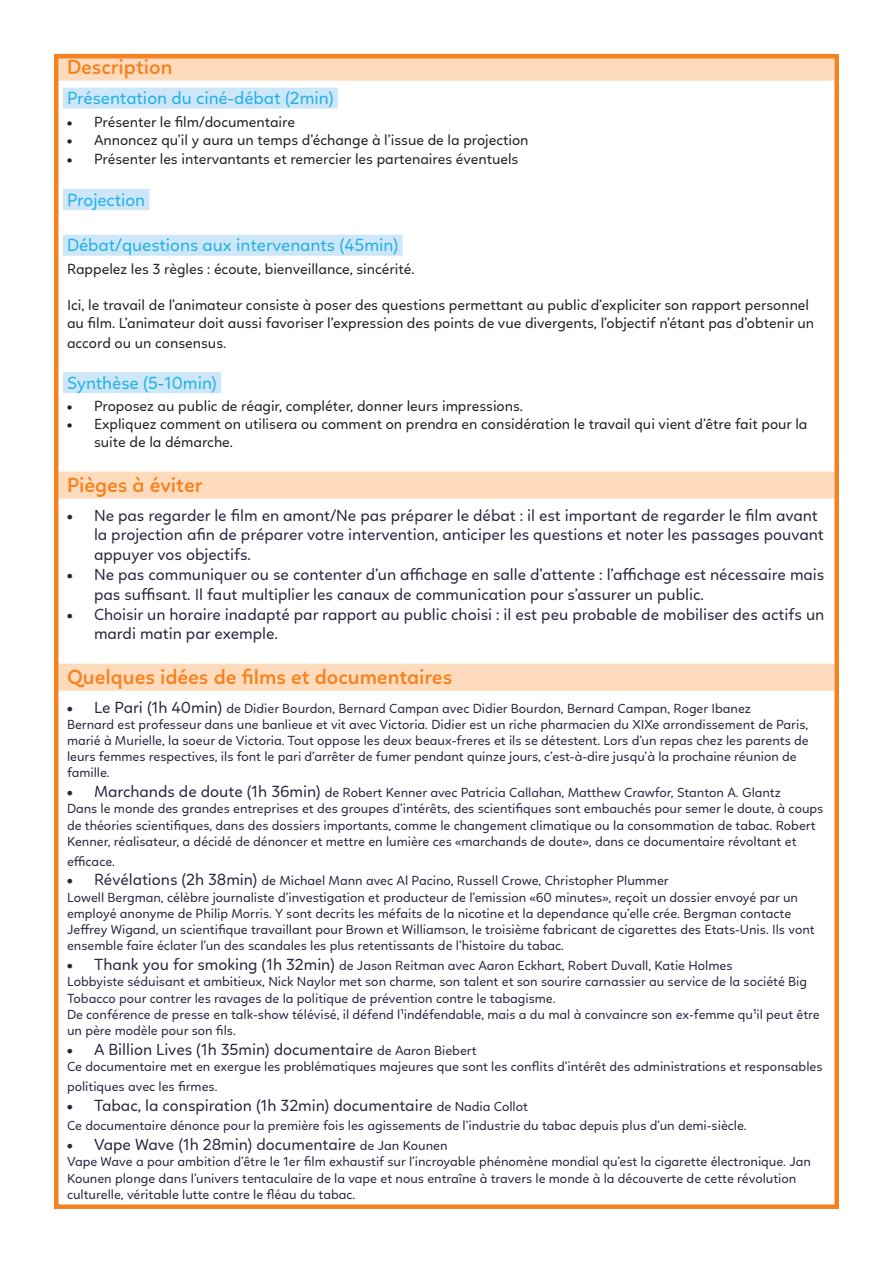
<style>
.page{position:relative;width:893px;height:1263px;background:#fff}
.page>*{position:absolute;margin:0;border:0;box-sizing:border-box;transform-origin:0 0}
.t1{font:600 21px "Linotte";color:#f58220}
.t2{font:18px "Linotte";color:#1fb0e6}
.t3{font:16.5px/19.8px "Linotte";color:#262741}
.t4{font:15px/18px "Linotte";color:#231f20}
.t5{font:13.5px/16.2px "Linotte";color:#262741}
.s1{font-size:16.5px}
.s2{font-size:13.5px}
</style>
<div class="page">
<div style="left:58px;top:54px;width:776px;height:27px;background:#fddbbc"></div>
<div style="left:63px;top:88px;width:275px;height:21px;background:#cde7f8"></div>
<div style="left:63px;top:189px;width:86px;height:21px;background:#cde7f8"></div>
<div style="left:63px;top:235px;width:340px;height:21px;background:#cde7f8"></div>
<div style="left:63px;top:372px;width:158px;height:21px;background:#cde7f8"></div>
<div style="left:58px;top:472px;width:776px;height:27px;background:#fddbbc"></div>
<div style="left:58px;top:664px;width:776px;height:27px;background:#fddbbc"></div>
<div style="left:54px;top:54px;width:785px;height:1155px;border:4px solid #f58220"></div>
<h1 class="t1" style="left:67px;top:55px;width:107px">Description</h1>
<h2 class="t2" style="left:67px;top:88px;width:268px">Présentation du ciné-débat (2min)</h2>
<p class="t4" style="left:67px;top:112px;width:230px">• Présenter le film/documentaire</p>
<p class="t4" style="left:67px;top:130px;width:463px">• Annoncez qu’il y aura un temps d’échange à l’issue de la projection</p>
<p class="t4" style="left:67px;top:150px;width:453px">• Présenter les intervantants et remercier les partenaires éventuels</p>
<h2 class="t2" style="left:67px;top:189px;width:80px">Projection</h2>
<h2 class="t2" style="left:67px;top:235px;width:333px">Débat/questions aux intervenants (45min)</h2>
<p class="t4" style="left:67px;top:260px;width:349px">Rappelez les 3 règles : écoute, bienveillance, sincérité.</p>
<p class="t4" style="left:67px;top:296px;width:749px">Ici, le travail de l’animateur consiste à poser des questions permettant au public d’expliciter son rapport personnel au film. L’animateur doit aussi favoriser l’expression des points de vue divergents, l’objectif n’étant pas d’obtenir un</p>
<p class="t4" style="left:67px;top:333px;width:161px">accord ou un consensus.</p>
<h2 class="t2" style="left:67px;top:372px;width:151px">Synthèse (5-10min)</h2>
<p class="t4" style="left:67px;top:397px;width:457px">• Proposez au public de réagir, compléter, donner leurs impressions.</p>
<p class="t4" style="left:94px;top:415px;width:715px;text-indent:-27px">• Expliquez comment on utilisera ou comment on prendra en considération le travail qui vient d’être fait pour la suite de la démarche.</p>
<h1 class="t1" style="left:67px;top:473px;width:137px">Pièges à éviter</h1>
<p class="t3" style="left:94px;top:505px;width:731px;text-indent:-27px">• Ne pas regarder le film en amont/Ne pas préparer le débat : il est important de regarder le film avant la projection afin de préparer votre intervention, anticiper les questions et noter les passages pouvant appuyer vos objectifs.</p>
<p class="t3" style="left:94px;top:564px;width:732px;text-indent:-27px">• Ne pas communiquer ou se contenter d’un affichage en salle d’attente : l’affichage est nécessaire mais pas suffisant. Il faut multiplier les canaux de communication pour s’assurer un public.</p>
<p class="t3" style="left:94px;top:604px;width:732px;text-indent:-27px">• Choisir un horaire inadapté par rapport au public choisi : il est peu probable de mobiliser des actifs un mardi matin par exemple.</p>
<h1 class="t1" style="left:67px;top:665px;width:387px">Quelques idées de films et documentaires</h1>
<p class="t5" style="left:67px;top:700px;width:743px"><span class="s1">• Le Pari (1h 40min)</span> de Didier Bourdon, Bernard Campan avec Didier Bourdon, Bernard Campan, Roger Ibanez<br>Bernard est professeur dans une banlieue et vit avec Victoria. Didier est un riche pharmacien du XIXe arrondissement de Paris, marié à Murielle, la soeur de Victoria. Tout oppose les deux beaux-freres et ils se détestent. Lors d’un repas chez les parents de leurs femmes respectives, ils font le pari d’arrêter de fumer pendant quinze jours, c’est-à-dire jusqu’à la prochaine réunion de famille.</p>
<p class="t5" style="left:67px;top:784px;width:758px"><span class="s1">• Marchands de doute (1h 36min)</span> de Robert Kenner avec Patricia Callahan, Matthew Crawfor, Stanton A. Glantz<br>Dans le monde des grandes entreprises et des groupes d’intérêts, des scientifiques sont embauchés pour semer le doute, à coups de théories scientifiques, dans des dossiers importants, comme le changement climatique ou la consommation de tabac. Robert Kenner, réalisateur, a décidé de dénoncer et mettre en lumière ces «marchands de doute», dans ce documentaire révoltant et</p>
<p class="t5" style="left:67px;top:853px;width:50px">efficace.</p>
<p class="t5" style="left:67px;top:873px;width:749px"><span class="s1">• Révélations (2h 38min)</span> de Michael Mann avec Al Pacino, Russell Crowe, Christopher Plummer<br>Lowell Bergman, célèbre journaliste d’investigation et producteur de l’emission «60 minutes», reçoit un dossier envoyé par un employé anonyme de Philip Morris. Y sont decrits les méfaits de la nicotine et la dependance qu’elle crée. Bergman contacte Jeffrey Wigand, un scientifique travaillant pour Brown et Williamson, le troisième fabricant de cigarettes des Etats-Unis. Ils vont ensemble faire éclater l’un des scandales les plus retentissants de l’histoire du tabac.</p>
<p class="t5" style="left:67px;top:957px;width:754px"><span class="s1">• Thank you for smoking (1h 32min)</span> de Jason Reitman avec Aaron Eckhart, Robert Duvall, Katie Holmes<br>Lobbyiste séduisant et ambitieux, Nick Naylor met son charme, son talent et son sourire carnassier au service de la société Big Tobacco pour contrer les ravages de la politique de prévention contre le tabagisme.<br>De conférence de presse en talk-show télévisé, il défend l¹indéfendable, mais a du mal à convaincre son ex-femme qu¹il peut être un père modèle pour son fils.</p>
<p class="t3" style="left:67px;top:1039px;width:411px">• A Billion Lives (1h 35min) documentaire <span class="s2">de Aaron Biebert</span></p>
<p class="t5" style="left:67px;top:1056px;width:757px;line-height:19.8px">Ce documentaire met en exergue les problématiques majeures que sont les conflits d’intérêt des administrations et responsables politiques avec les firmes.</p>
<p class="t3" style="left:67px;top:1095px;width:462px">• Tabac, la conspiration (1h 32min) documentaire <span class="s2">de Nadia Collot</span></p>
<p class="t5" style="left:67px;top:1117px;width:681px">Ce documentaire dénonce pour la première fois les agissements de l’industrie du tabac depuis plus d’un demi-siècle.</p>
<p class="t3" style="left:67px;top:1134px;width:382px">• Vape Wave (1h 28min) documentaire <span class="s2">de Jan Kounen</span></p>
<p class="t5" style="left:67px;top:1153px;width:745px">Vape Wave a pour ambition d’être le 1er film exhaustif sur l’incroyable phénomène mondial qu’est la cigarette électronique. Jan<br>Kounen plonge dans l’univers tentaculaire de la vape et nous entraîne à travers le monde à la découverte de cette révolution culturelle, véritable lutte contre le fléau du tabac.</p>
</div>
